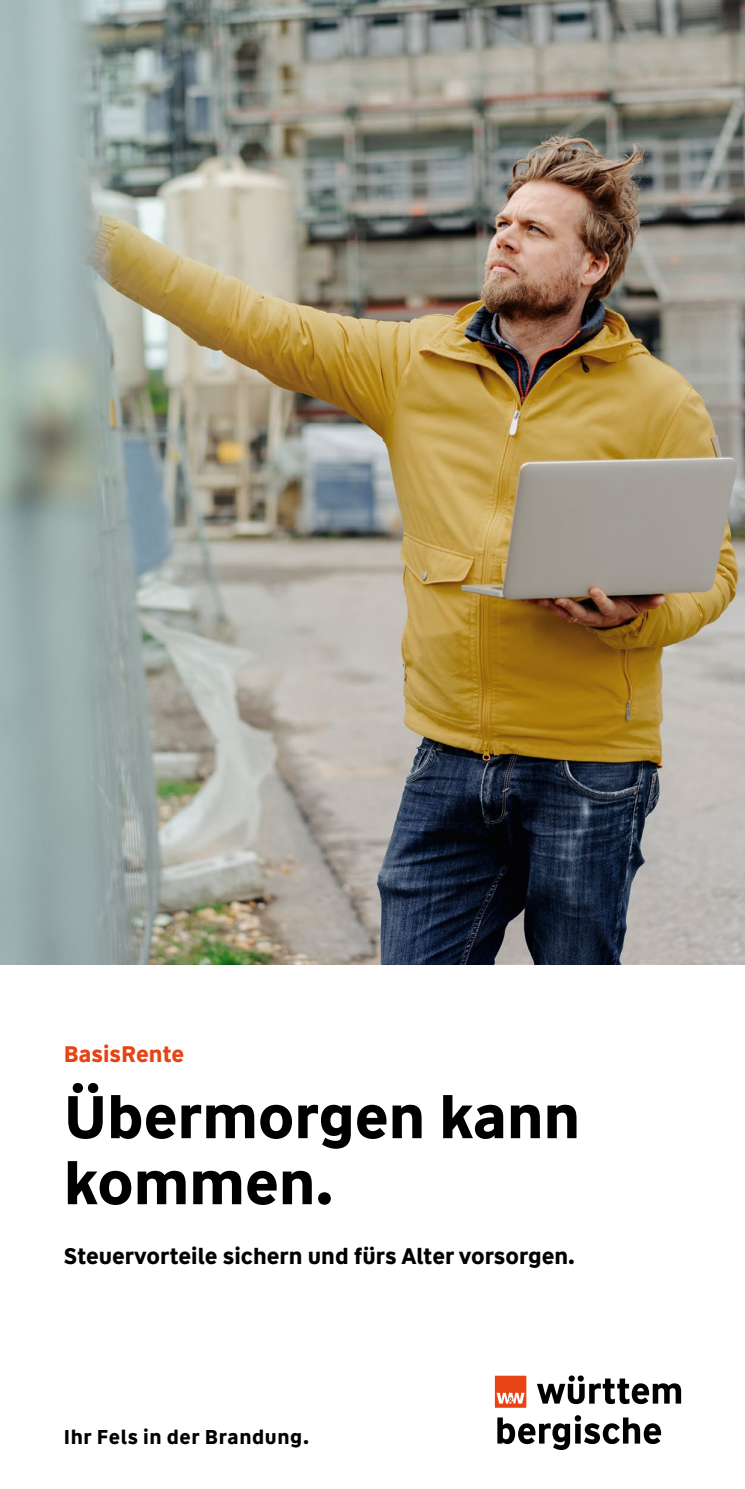
<style>
.page{position:relative;width:745px;height:1489px;background:#fff}
.page>*{position:absolute;margin:0;border:0;box-sizing:border-box;transform-origin:0 0}
.t1{font:700 60px/66px "WW Type";color:#000}
.t2{font:700 22.5px "WW Type";color:#000}
.t3{font:700 22.5px "WW Type";color:#e64415}
.t4{font:700 20px "WW Type";letter-spacing:.03em;color:#000}
</style>
<div class="page">
<svg style="left:494px;top:1375px;width:186px;height:74px"></svg>
<img style="left:0;top:0;width:744px;height:964px">
<p class="t3" style="left:64px;top:1038px;width:122px">BasisRente</p>
<h1 class="t1" style="left:64px;top:1084px;width:517px">Übermorgen kann kommen.</h1>
<p class="t2" style="left:64px;top:1241px;width:512px">Steuervorteile sichern und fürs Alter vorsorgen.</p>
<p class="t4" style="left:64px;top:1423px;width:246px">Ihr Fels in der Brandung.</p>
</div>
